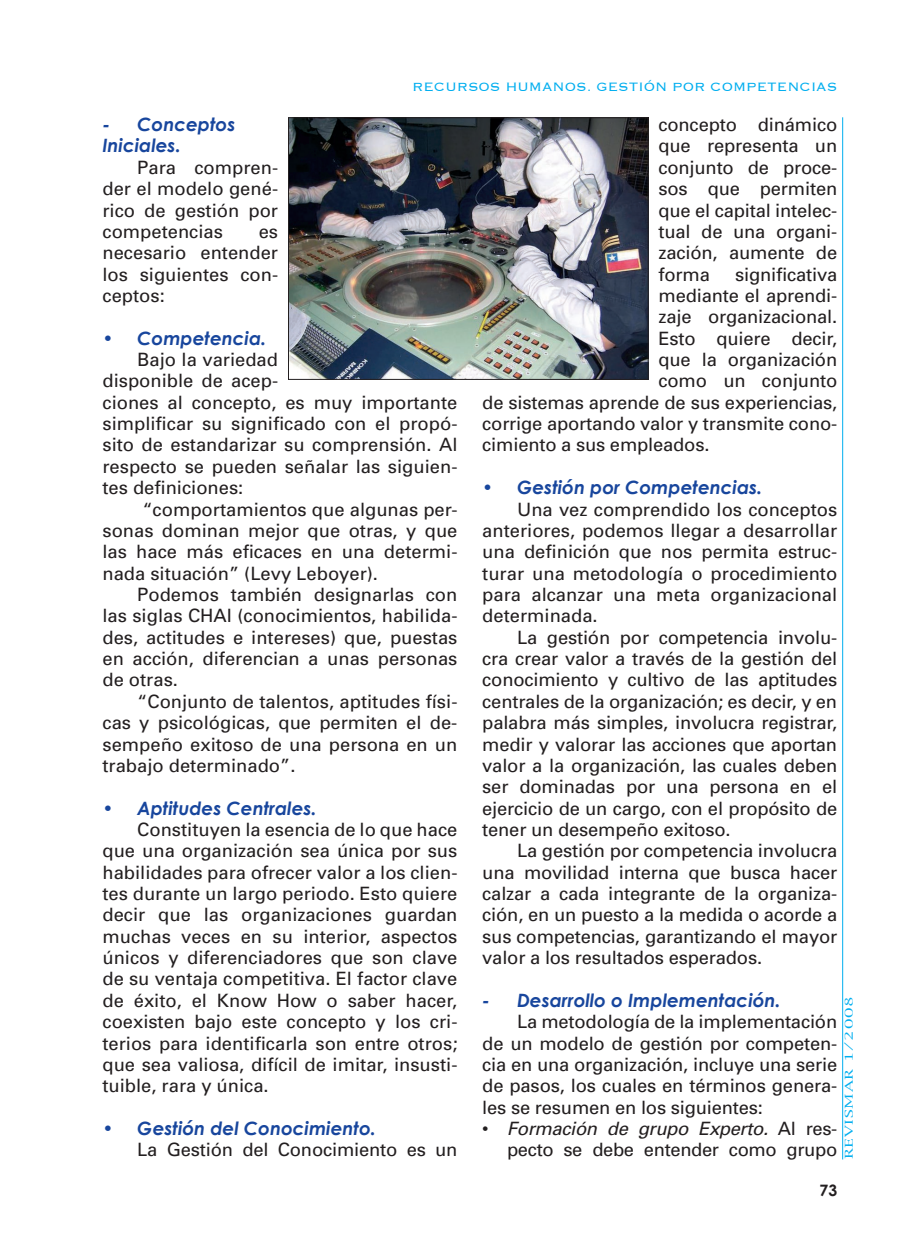
<style>
.page{position:relative;width:905px;height:1252px;background:#fff}
.page>*{position:absolute;margin:0;border:0;box-sizing:border-box;transform-origin:0 0}
.t1{font:18.38px/21.3px "Univers";color:#231f20;text-align:justify}
.t2{font:italic 700 18.38px/21.3px "Century Gothic";color:#18469d}
.t3{font:18.38px/21.3px "Univers";letter-spacing:-.02em;color:#231f20;text-align:right}
.t4{font:300 15.75px "Copperplate";color:#00aeef}
.t5{font:700 15.75px "Century Gothic";color:#231f20}
.t6{font:10.5px "New York";letter-spacing:.05em;color:#00aeef;scale:1.5 1}
.s1{font-style:italic}
</style>
<div class="page">
<hr style="left:842px;top:117px;width:1px;height:1042px;background:#00aeef">
<img style="left:290px;top:119px;width:356px;height:259px">
<div style="left:288px;top:117px;width:360px;height:263px;border:1px solid #231f20"></div>
<p class="t4" style="left:412px;top:77px;width:426px">RECURSOS HUMANOS. GESTIÓN POR COMPETENCIAS</p>
<p class="t2" style="left:102px;top:113px;width:134px">- Conceptos<br>Iniciales.</p>
<p class="t1" style="left:102px;top:157px;width:177px;text-indent:35px">Para compren&shy;der el modelo gené&shy;rico de gestión por competencias</p>
<p class="t1" style="left:102px;top:221px;width:177px;text-indent:156px">es necesario entender los siguientes con&shy;ceptos:</p>
<p class="t2" style="left:102px;top:327px;width:165px">• Competencia.</p>
<p class="t1" style="left:102px;top:349px;width:356px;text-align:left;text-indent:35px">Bajo la variedad<br>disponible de acep-<br>ciones al concepto, es muy importante simplificar su significado con el propó&shy;sito de estandarizar su comprensión. Al respecto se pueden señalar las siguien&shy;tes definiciones:</p>
<p class="t1" style="left:102px;top:498px;width:356px;text-indent:40px">“comportamientos que algunas per&shy;sonas dominan mejor que otras, y que las hace más eficaces en una determi&shy;nada situación” (Levy Leboyer).</p>
<p class="t1" style="left:102px;top:584px;width:356px;text-indent:35px">Podemos también designarlas con las siglas CHAI (conocimientos, habilida&shy;des, actitudes e intereses) que, puestas en acción, diferencian a unas personas de otras.</p>
<p class="t1" style="left:102px;top:691px;width:356px;text-indent:35px">“Conjunto de talentos, aptitudes físi&shy;cas y psicológicas, que permiten el de&shy;sempeño exitoso de una persona en un trabajo determinado”.</p>
<p class="t2" style="left:102px;top:796px;width:216px">• Aptitudes Centrales.</p>
<p class="t1" style="left:102px;top:819px;width:356px;text-indent:35px">Constituyen la esencia de lo que hace que una organización sea única por sus habilidades para ofrecer valor a los clien&shy;tes durante un largo periodo. Esto quiere decir que las organizaciones guardan muchas veces en su interior, aspectos únicos y diferenciadores que son clave de su ventaja competitiva. El factor clave de éxito, el Know How o saber hacer, coexisten bajo este concepto y los cri&shy;terios para identificarla son entre otros; que sea valiosa, difícil de imitar, insusti&shy;tuible, rara y única.</p>
<p class="t2" style="left:102px;top:1117px;width:275px">• Gestión del Conocimiento.</p>
<p class="t1" style="left:137px;top:1139px;width:321px">La Gestión del Conocimiento es un</p>
<p class="t1" style="left:658px;top:114px;width:180px">concepto dinámico que representa un conjunto de proce&shy;sos que permiten que el capital intelec&shy;tual de una organi&shy;zación, aumente de forma</p>
<p class="t1" style="left:734px;top:264px;width:104px">significativa</p>
<p class="t1" style="left:658px;top:285px;width:180px">mediante el aprendi-</p>
<p class="t1" style="left:658px;top:306px;width:180px">zaje organizacional.</p>
<p class="t1" style="left:658px;top:328px;width:180px">Esto quiere decir,</p>
<p class="t1" style="left:658px;top:349px;width:180px">que la organización</p>
<p class="t1" style="left:658px;top:370px;width:180px">como un conjunto</p>
<p class="t1" style="left:482px;top:392px;width:356px">de sistemas aprende de sus experiencias,</p>
<p class="t1" style="left:482px;top:413px;width:356px">corrige aportando valor y transmite cono-</p>
<p class="t1" style="left:482px;top:434px;width:229px">cimiento a sus empleados.</p>
<p class="t2" style="left:482px;top:476px;width:281px">• Gestión por Competencias.</p>
<p class="t1" style="left:482px;top:498px;width:356px;text-indent:35px">Una vez comprendido los conceptos anteriores, podemos llegar a desarrollar una definición que nos permita estruc&shy;turar una metodología o procedimiento para alcanzar una meta organizacional determinada.</p>
<p class="t1" style="left:482px;top:626px;width:356px;text-indent:35px">La gestión por competencia involu&shy;cra crear valor a través de la gestión del conocimiento y cultivo de las aptitudes centrales de la organización; es decir, y en palabra más simples, involucra registrar, medir y valorar las acciones que aportan valor a la organización, las cuales deben ser dominadas por una persona en el ejercicio de un cargo, con el propósito de tener un desempeño exitoso.</p>
<p class="t1" style="left:482px;top:840px;width:356px;text-indent:35px">La gestión por competencia involucra una movilidad interna que busca hacer calzar a cada integrante de la organiza&shy;ción, en un puesto a la medida o acorde a sus competencias, garantizando el mayor valor a los resultados esperados.</p>
<p class="t2" style="left:482px;top:989px;width:300px">- Desarrollo o Implementación.</p>
<p class="t1" style="left:482px;top:1011px;width:356px;text-indent:35px">La metodología de la implementación de un modelo de gestión por competen&shy;cia en una organización, incluye una serie de pasos, los cuales en términos genera&shy;les se resumen en los siguientes:</p>
<p class="t3" style="left:482px;top:1118px;width:356px">• <span class="s1">Formación de grupo Experto.</span> Al res&shy;pecto se debe entender como grupo</p>
<p class="t6" style="left:841px;top:1159px;width:110px;rotate:-90deg">REVISMAR 1/2008</p>
<p class="t5" style="left:819px;top:1180px;width:19px">73</p>
</div>
